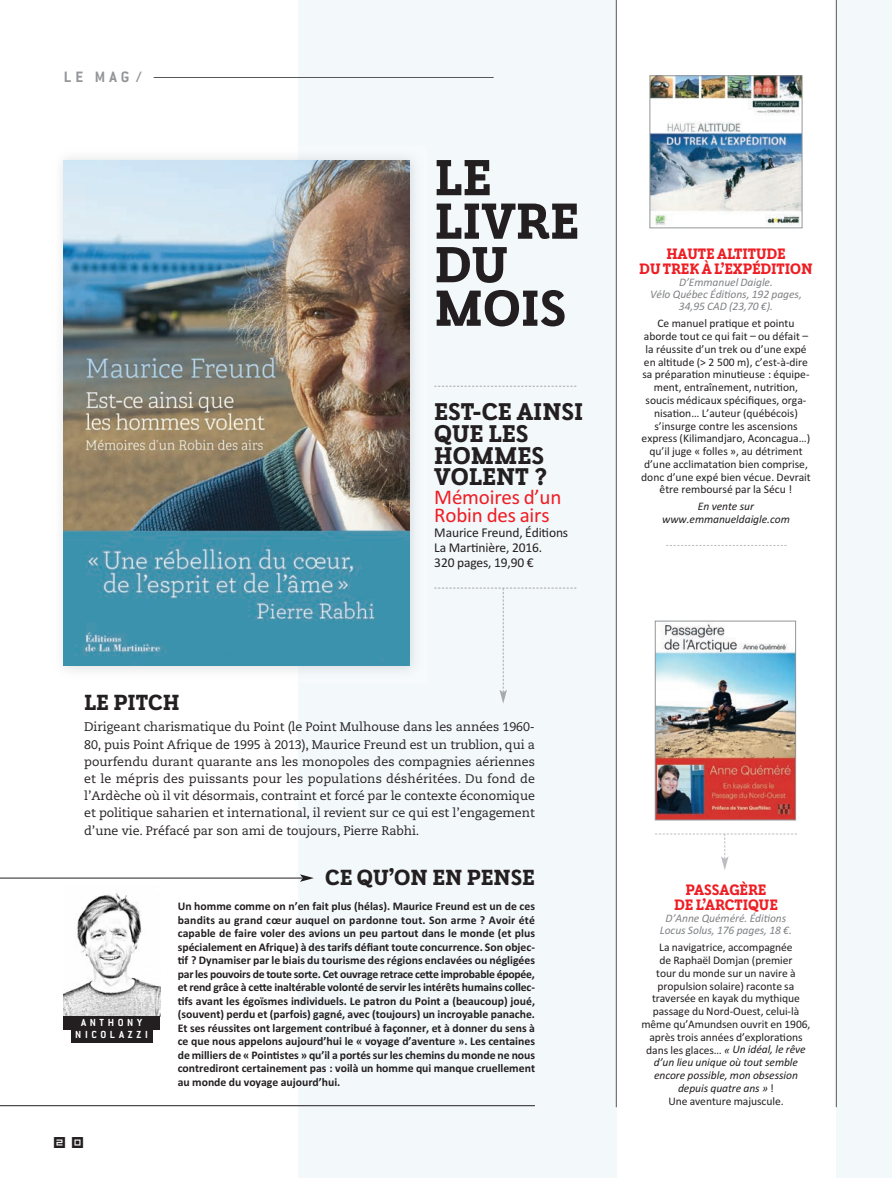
<style>
.page{position:relative;width:893px;height:1178px;background:#fff}
.page>*{position:absolute;margin:0;border:0;box-sizing:border-box;transform-origin:0 0}
.t1{font:50.25px/43.5px "Grn D Con Bla";color:#231f20}
.t2{font:24px/21.8px "Grn D Con Bla";color:#231f20}
.t3{font:21.75px "Grn D Con Bla";color:#231f20}
.t4{font:21px/18px "Calibri";letter-spacing:-.01em;color:#ee1d23}
.t5{font:19.5px "Inversionz";color:#231f20}
.t6{font:700 16.5px "Conduit ITC";color:#939598}
.t7{font:15px/15px "Grn D Con Bla";letter-spacing:-.005em;color:#ee1d23;text-align:center}
.t8{font:13.5px/15px "Calibri";letter-spacing:-.01em;color:#231f20}
.t9{font:12.45px/17.2px "Caecilia";letter-spacing:-.005em;color:#231f20;text-align:justify}
.t10{font:700 11.7px/13.5px "Calibri";color:#231f20;text-align:justify}
.t11{font:11.55px/12.8px "Calibri";color:#231f20;text-align:center}
.t12{font:italic 11.55px/12.3px "Calibri";letter-spacing:-.005em;color:#808285;text-align:center}
.t13{font:italic 11.55px/12.8px "Calibri";letter-spacing:-.005em;color:#231f20;text-align:center}
.t14{font:700 11.25px/12px "Conduit ITC";letter-spacing:.325em;color:#fff;text-align:center}
.s1{font-style:italic}
</style>
<div class="page">
<div style="left:299px;top:0;width:593px;height:1178px;background:#f3f8fb"></div>
<div style="left:617px;top:0;width:218px;height:1178px;background:#fff"></div>
<img style="left:62px;top:151px;width:351px;height:527px">
<img style="left:64px;top:160px;width:346px;height:505px">
<svg style="left:434px;top:386px;width:142px;height:1px"></svg>
<svg style="left:434px;top:588px;width:142px;height:115px"></svg>
<hr style="left:616px;top:0;width:1px;height:1107px;background:#57585a">
<hr style="left:836px;top:0;width:1px;height:1107px;background:#57585a">
<svg style="left:666px;top:545px;width:121px;height:1px"></svg>
<img style="left:652px;top:78px;width:148px;height:148px">
<div style="left:650px;top:76px;width:152px;height:152px;border:1px solid #939598"></div>
<img style="left:657px;top:623px;width:137px;height:195px">
<div style="left:655px;top:621px;width:141px;height:199px;border:1px solid #939598"></div>
<img style="left:64px;top:893px;width:96px;height:123px">
<hr style="left:0;top:878px;width:303px;height:1px;background:#231f20">
<svg style="left:300px;top:874px;width:14px;height:8px"></svg>
<hr style="left:0;top:1105px;width:535px;height:1px;background:#231f20">
<hr style="left:154px;top:77px;width:340px;height:1px;background:#57585a">
<div style="left:71px;top:1028px;width:81px;height:14px;background:#231f20"></div>
<div style="left:64px;top:1016px;width:96px;height:14px;background:#231f20"></div>
<svg style="left:655px;top:833px;width:142px;height:37px"></svg>
<h3 class="t6" style="left:64px;top:71px;width:79px">LE MAG /</h3>
<h3 class="t3" style="left:84px;top:694px;width:97px">LE PITCH</h3>
<h1 class="t1" style="left:434px;top:159px;width:146px">LE<br>LIVRE<br>DU<br>MOIS</h1>
<h2 class="t2" style="left:434px;top:402px;width:150px">EST-CE AINSI<br>QUE LES<br>HOMMES<br>VOLENT ?</h2>
<h3 class="t4" style="left:434px;top:489px;width:129px">Mémoires d’un<br>Robin des airs</h3>
<p class="t8" style="left:434px;top:526px;width:135px">Maurice Freund, Éditions<br>La Martinière, 2016.<br>320 pages, 19,90 €</p>
<p class="t9" style="left:84px;top:719px;width:452px">Dirigeant charismatique du Point (le Point Mulhouse dans les années 1960- 80, puis Point Afrique de 1995 à 2013), Maurice Freund est un trublion, qui a pourfendu durant quarante ans les monopoles des compagnies aériennes et le mépris des puissants pour les populations déshéritées. Du fond de l’Ardèche où il vit désormais, contraint et forcé par le contexte économique et politique saharien et international, il revient sur ce qui est l’engagement d’une vie. Préfacé par son ami de toujours, Pierre Rabhi.</p>
<p class="t14" style="left:75px;top:1018px;width:74px">ANTHONY<br>NICOLAZZI</p>
<h3 class="t5" style="left:54px;top:1130px;width:32px">2 0</h3>
<h3 class="t3" style="left:325px;top:870px;width:211px">CE QU’ON EN PENSE</h3>
<p class="t10" style="left:178px;top:900px;width:359px">Un homme comme on n’en fait plus (hélas). Maurice Freund est un de ces bandits au grand cœur auquel on pardonne tout. Son arme ? Avoir été capable de faire voler des avions un peu partout dans le monde (et plus spécialement en Afrique) à des tarifs défiant toute concurrence. Son objec&shy;tif ? Dynamiser par le biais du tourisme des régions enclavées ou négligées par les pouvoirs de toute sorte. Cet ouvrage retrace cette improbable épopée, et rend grâce à cette inaltérable volonté de servir les intérêts humains collec&shy;tifs avant les égoïsmes individuels. Le patron du Point a (beaucoup) joué, (souvent) perdu et (parfois) gagné, avec (toujours) un incroyable panache.<br>Et ses réussites ont largement contribué à façonner, et à donner du sens à ce que nous appelons aujourd’hui le « voyage d’aventure ». Les centaines de milliers de « Pointistes » qu’il a portés sur les chemins du monde ne nous contrediront certainement pas : voilà un homme qui manque cruellement au monde du voyage aujourd’hui.</p>
<p class="t7" style="left:639px;top:247px;width:175px">HAUTE ALTITUDE<br>DU TREK À L’EXPÉDITION</p>
<p class="t12" style="left:650px;top:277px;width:153px">D’Emmanuel Daigle.<br>Vélo Québec Éditions, 192 pages,<br>34,95 CAD (23,70 €).</p>
<p class="t11" style="left:641px;top:318px;width:171px">Ce manuel pratique et pointu aborde tout ce qui fait – ou défait – la réussite d’un trek ou d’une expé en altitude (&gt; 2 500 m), c’est-à-dire sa préparation minutieuse : équipe&shy;ment, entraînement, nutrition, soucis médicaux spécifiques, orga&shy;nisation… L’auteur (québécois) s’insurge contre les ascensions express (Kilimandjaro, Aconcagua…) qu’il juge « folles », au détriment d’une acclimatation bien comprise, donc d’une expé bien vécue. Devrait être remboursé par la Sécu !</p>
<p class="t13" style="left:662px;top:501px;width:129px">En vente sur www.emmanueldaigle.com</p>
<p class="t7" style="left:674px;top:883px;width:105px">PASSAGÈRE<br>DE L’ARCTIQUE</p>
<p class="t12" style="left:660px;top:913px;width:134px">D’Anne Quéméré. Éditions<br>Locus Solus, 176 pages, 18 €.</p>
<p class="t11" style="left:641px;top:942px;width:171px">La navigatrice, accompagnée<br>de Raphaël Domjan (premier<br>tour du monde sur un navire à propulsion solaire) raconte sa traversée en kayak du mythique passage du Nord-Ouest, celui-là même qu’Amundsen ouvrit en 1906, après trois années d’explorations dans les glaces… <span class="s1">« Un idéal, le rêve d’un lieu unique où tout semble encore possible, mon obsession depuis quatre ans »</span> !<br>Une aventure majuscule.</p>
</div>
